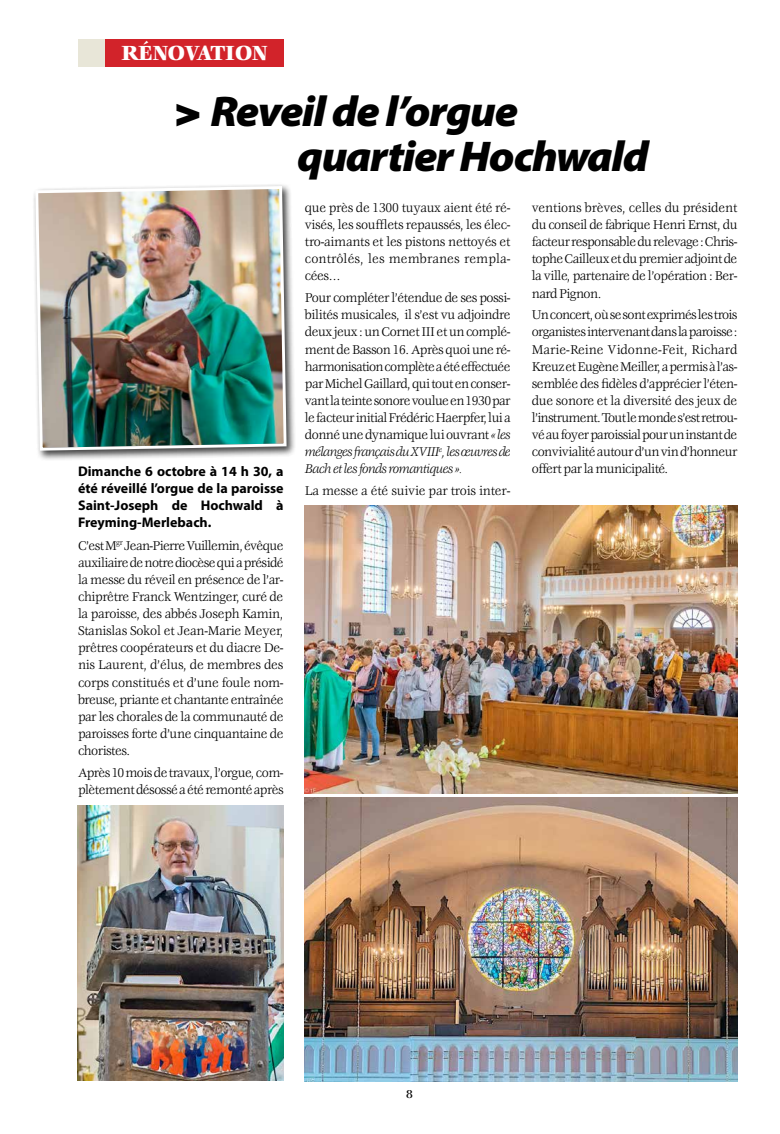
<style>
.page{position:relative;width:780px;height:1134px;background:#fff}
.page>*{position:absolute;margin:0;border:0;box-sizing:border-box;transform-origin:0 0}
.t1{font:italic 900 43.25px/45px "Myriad Pro";letter-spacing:-.03em;color:#000;scale:1.04 1}
.t2{font:900 22.5px "Veljovic Std";color:#fff;scale:.94 1}
.t3{font:14px/17.1px "Veljovic Std";letter-spacing:-.035em;color:#000;text-align:justify;scale:.94 1}
.t4{font:700 14px/17.1px "Myriad Pro";color:#000;text-align:justify}
.t5{font:14px "Veljovic Std";letter-spacing:-.015em;color:#000;scale:.94 1}
.t6{font:500 12.5px "Veljovic Std";color:#000}
.s1{font-family:"Helvetica Neue LT Std"}
.s2{font-style:italic}
</style>
<div class="page">
<div style="left:78px;top:39px;width:27px;height:27px;background:#e8e6d8"></div>
<div style="left:105px;top:39px;width:178px;height:27px;background:#d2232a"></div>
<div style="left:32px;top:183px;width:265px;height:278px;background:#000;opacity:.75"></div>
<img style="left:34px;top:185px;width:254px;height:267px">
<img style="left:305px;top:797px;width:432px;height:284px">
<img style="left:78px;top:805px;width:205px;height:276px">
<img style="left:305px;top:505px;width:432px;height:289px">
<h2 class="t2" style="left:121px;top:40px;width:157px">RéNOVATION</h2>
<h1 class="t1" style="left:297px;top:87px;width:339px;text-indent:-123px"><span class="s1">&gt;</span> Reveil de l’orgue quartier Hochwald</h1>
<p class="t4" style="left:78px;top:462px;width:207px">Dimanche 6 octobre à 14 h 30, a été réveillé l’orgue de la paroisse Saint-Joseph de Hochwald à Freyming-Merlebach.</p>
<p class="t3" style="left:78px;top:537px;width:220px">C’est M<sup>gr</sup> Jean-Pierre Vuillemin, évêque auxiliaire de notre diocèse qui a présidé la messe du réveil en présence de l’ar&shy;chiprêtre Franck Wentzinger, curé de la paroisse, des abbés Joseph Kamin, Stanislas Sokol et Jean-Marie Meyer, prêtres coopérateurs et du diacre De&shy;nis Laurent, d’élus, de membres des corps constitués et d’une foule nom&shy;breuse, priante et chantante entraînée par les chorales de la communauté de paroisses forte d’une cinquantaine de choristes.</p>
<p class="t3" style="left:78px;top:764px;width:220px">Après 10 mois de travaux, l’orgue, com&shy;plètement désossé a été remonté après</p>
<p class="t3" style="left:305px;top:200px;width:220px">que près de 1300 tuyaux aient été ré&shy;visés, les soufflets repaussés, les élec&shy;tro-aimants et les pistons nettoyés et contrôlés, les membranes rempla&shy;cées…</p>
<p class="t3" style="left:305px;top:290px;width:220px">Pour compléter l’étendue de ses possi&shy;bilités musicales, il s’est vu adjoindre deux jeux : un Cornet III et un complé&shy;ment de Basson 16. Après quoi une ré&shy;harmonisation complète a été effectuée par Michel Gaillard, qui tout en conser&shy;vant la teinte sonore voulue en 1930 par le facteur initial Frédéric Haerpfer, lui a donné une dynamique lui ouvrant <span class="s2">« les mélanges français du XVIII</span><sup>e</sup><span class="s2">, les œuvres de Bach et les fonds romantiques ».</span></p>
<p class="t5" style="left:305px;top:483px;width:220px">La messe a été suivie par trois inter-</p>
<p class="t3" style="left:531px;top:200px;width:220px">ventions brèves, celles du président du conseil de fabrique Henri Ernst, du facteur responsable du relevage : Chris&shy;tophe Cailleux et du premier adjoint de la ville, partenaire de l’opération : Ber&shy;nard Pignon.</p>
<p class="t3" style="left:531px;top:307px;width:220px">Un concert, où se sont exprimés les trois organistes intervenant dans la paroisse :<br>Marie-Reine Vidonne-Feit, Richard Kreuz et Eugène Meiller, a permis à l’as&shy;semblée des fidèles d’apprécier l’éten&shy;due sonore et la diversité des jeux de l’instrument. Tout le monde s’est retrou&shy;vé au foyer paroissial pour un instant de convivialité autour d’un vin d’honneur offert par la municipalité.</p>
<p class="t6" style="left:406px;top:1087px;width:8px">8</p>
</div>
